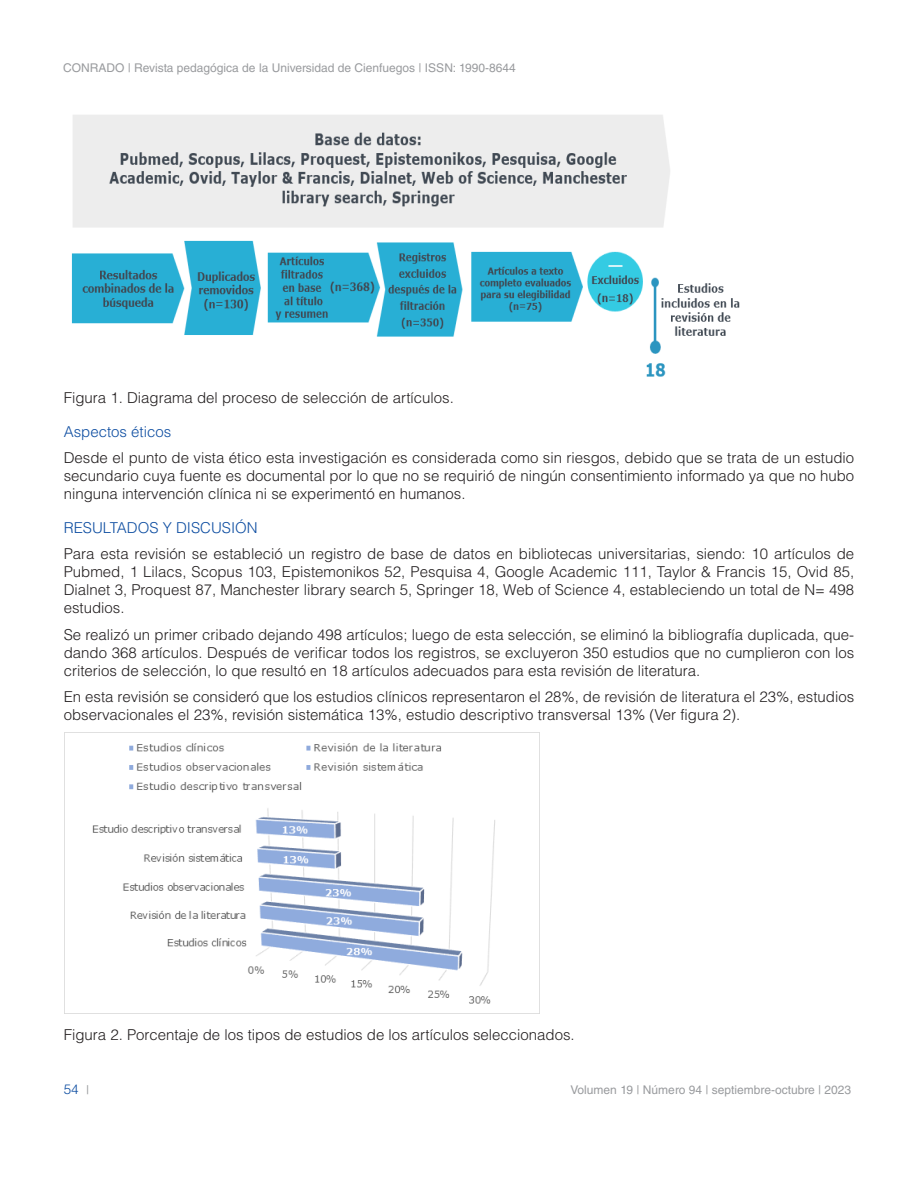
<style>
.page{position:relative;width:918px;height:1188px;background:#fff}
.page>*{position:absolute;margin:0;border:0;box-sizing:border-box;transform-origin:0 0}
.t1{font:300 15px/18px "Helvetica LT Std";color:#231f20;text-align:justify}
.t2{font:300 15px "Helvetica LT Std";color:#0d4da1}
.t3{font:300 13.5px "Helvetica LT Std";color:#0d4da1}
.t4{font:12px "Helvetica LT Std";color:#999b9e}
.s1{font-weight:400;font-size:12px;color:#999b9e}
</style>
<div class="page">
<img style="left:71px;top:115px;width:669px;height:262px">
<img style="left:64px;top:732px;width:475px;height:281px">
<p class="t4" style="left:63px;top:61px;width:454px">CONRADO | Revista pedagógica de la Universidad de Cienfuegos | ISSN: 1990-8644</p>
<p class="t1" style="left:64px;top:389px;width:392px">Figura 1. Diagrama del proceso de selección de artículos.</p>
<p class="t2" style="left:64px;top:422px;width:109px">Aspectos éticos</p>
<p class="t1" style="left:64px;top:449px;width:792px">Desde el punto de vista ético esta investigación es considerada como sin riesgos, debido que se trata de un estudio secundario cuya fuente es documental por lo que no se requirió de ningún consentimiento informado ya que no hubo ninguna intervención clínica ni se experimentó en humanos.</p>
<p class="t2" style="left:64px;top:518px;width:195px">RESULTADOS Y DISCUSIÓN</p>
<p class="t1" style="left:64px;top:545px;width:792px">Para esta revisión se estableció un registro de base de datos en bibliotecas universitarias, siendo: 10 artículos de Pubmed, 1 Lilacs, Scopus 103, Epistemonikos 52, Pesquisa 4, Google Academic 111, Taylor &amp; Francis 15, Ovid 85, Dialnet 3, Proquest 87, Manchester library search 5, Springer 18, Web of Science 4, estableciendo un total de N= 498 estudios.</p>
<p class="t1" style="left:64px;top:625px;width:792px">Se realizó un primer cribado dejando 498 artículos; luego de esta selección, se eliminó la bibliografía duplicada, que&shy;dando 368 artículos. Después de verificar todos los registros, se excluyeron 350 estudios que no cumplieron con los criterios de selección, lo que resultó en 18 artículos adecuados para esta revisión de literatura.</p>
<p class="t1" style="left:64px;top:688px;width:792px">En esta revisión se consideró que los estudios clínicos representaron el 28%, de revisión de literatura el 23%, estudios observacionales el 23%, revisión sistemática 13%, estudio descriptivo transversal 13% (Ver figura 2).</p>
<p class="t1" style="left:64px;top:1025px;width:513px">Figura 2. Porcentaje de los tipos de estudios de los artículos seleccionados.</p>
<p class="t3" style="left:64px;top:1081px;width:27px">54 <span class="s1">|</span></p>
<p class="t4" style="left:571px;top:1083px;width:282px">Volumen 19 | Número 94 | septiembre-octubre | 2023</p>
</div>
